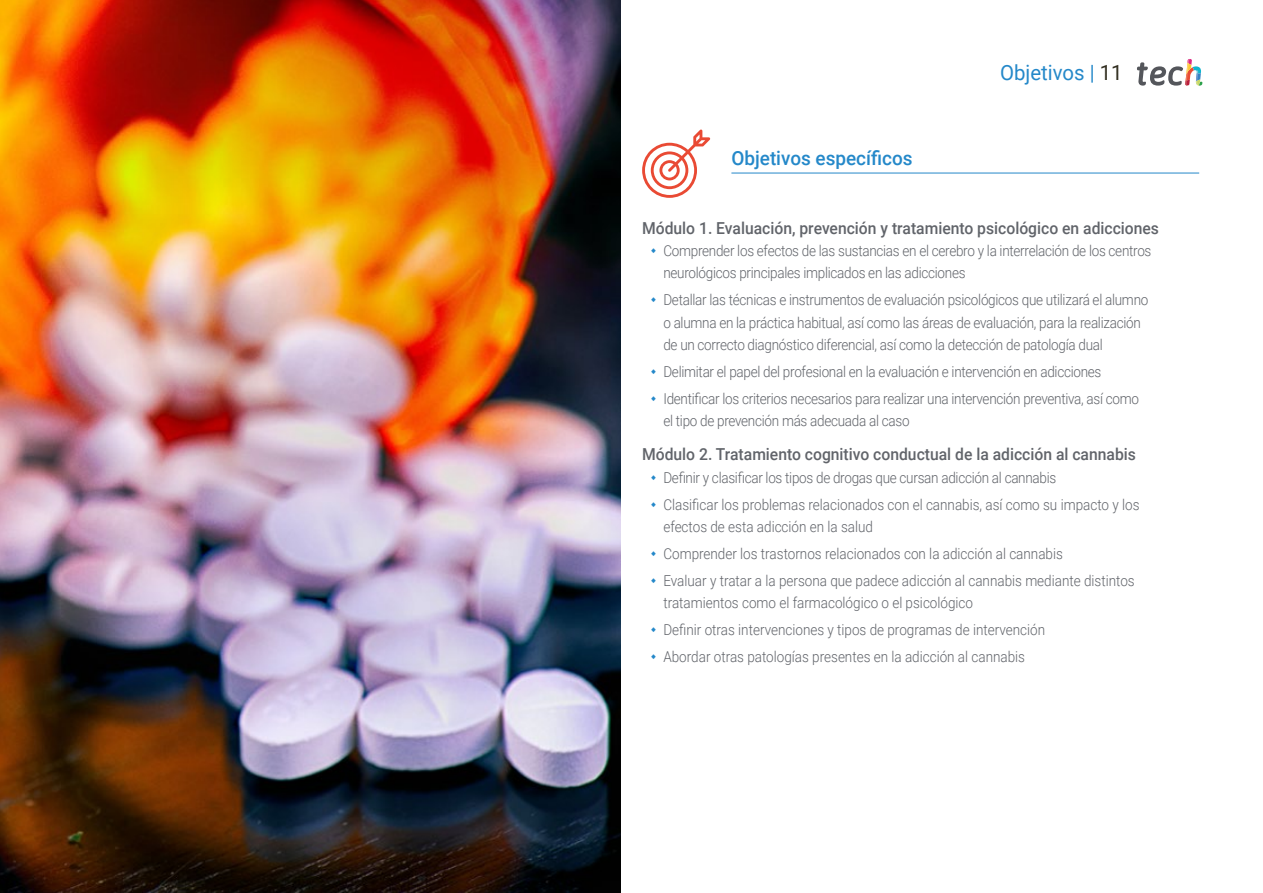
<style>
.page{position:relative;width:1263px;height:893px;background:#fff}
.page>*{position:absolute;margin:0;border:0;box-sizing:border-box;transform-origin:0 0}
.t1{font:21px "Roboto";color:#2488c9}
.t2{font:500 19.5px "Roboto";color:#2488c9}
.t3{font:500 16.5px "Roboto";color:#61646a;scale:.95 1}
.t4{font:300 15px/22.5px "Roboto";letter-spacing:-.02em;color:#61646a;scale:.9 1}
.t5{font:300 15px/26.7px "Roboto";color:#61646a;scale:.9 1}
.s1{color:#312e20}
</style>
<div class="page">
<svg style="left:642px;top:129px;width:68px;height:69px"></svg>
<hr style="left:731px;top:173px;width:468px;height:1px;background:#2488c9">
<img style="left:0;top:0;width:621px;height:893px">
<svg style="left:1137px;top:59px;width:65px;height:27px"></svg>
<h2 class="t2" style="left:731px;top:144px;width:183px">Objetivos específicos</h2>
<h1 class="t1" style="left:1000px;top:57px;width:124px">Objetivos | <span class="s1">11</span></h1>
<p class="t3" style="left:642px;top:216px;width:546px">Módulo 1. Evaluación, prevención y tratamiento psicológico en adicciones</p>
<p class="t4" style="left:663px;top:239px;width:544px">Comprender los efectos de las sustancias en el cerebro y la interrelación de los centros neurológicos principales implicados en las adicciones</p>
<p class="t4" style="left:663px;top:288px;width:540px">Detallar las técnicas e instrumentos de evaluación psicológicos que utilizará el alumno o alumna en la práctica habitual, así como las áreas de evaluación, para la realización de un correcto diagnóstico diferencial, así como la detección de patología dual</p>
<p class="t4" style="left:663px;top:358px;width:530px;line-height:26.7px">Delimitar el papel del profesional en la evaluación e intervención en adicciones<br>Identificar los criterios necesarios para realizar una intervención preventiva, así como</p>
<p class="t4" style="left:663px;top:409px;width:275px">el tipo de prevención más adecuada al caso</p>
<p class="t3" style="left:642px;top:443px;width:521px">Módulo 2. Tratamiento cognitivo conductual de la adicción al cannabis</p>
<p class="t5" style="left:663px;top:464px;width:530px">Definir y clasificar los tipos de drogas que cursan adicción al cannabis<br>Clasificar los problemas relacionados con el cannabis, así como su impacto y los</p>
<p class="t5" style="left:663px;top:513px;width:525px">efectos de esta adicción en la salud<br>Comprender los trastornos relacionados con la adicción al cannabis<br>Evaluar y tratar a la persona que padece adicción al cannabis mediante distintos</p>
<p class="t5" style="left:663px;top:589px;width:426px">tratamientos como el farmacológico o el psicológico<br>Definir otras intervenciones y tipos de programas de intervención<br>Abordar otras patologías presentes en la adicción al cannabis</p>
</div>
